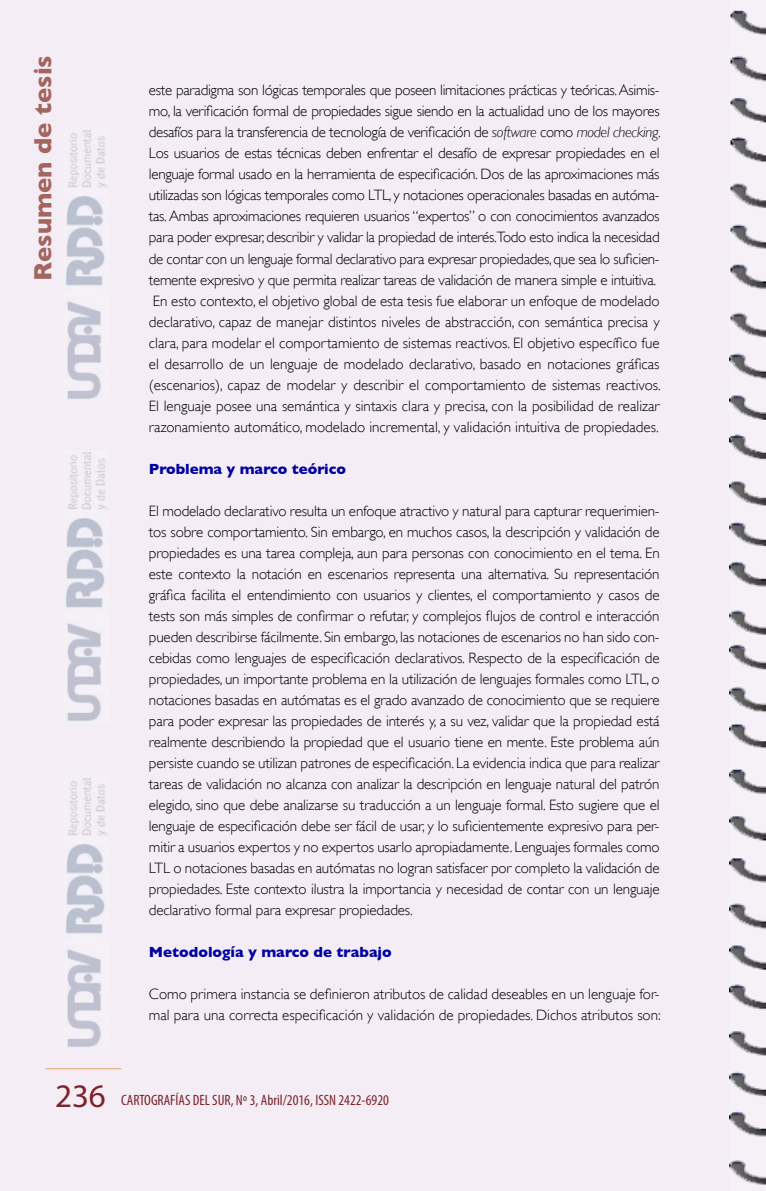
<style>
.page{position:relative;width:766px;height:1191px;background:#fff}
.page>*{position:absolute;margin:0;border:0;box-sizing:border-box;transform-origin:0 0}
.t1{font:33px "Myriad Pro";color:#7c232b}
.t2{font:700 25.5px "Gill Sans";color:#a3665f}
.t3{font:300 15px/21px "Gill Sans";letter-spacing:-.015em;color:#000}
.t4{font:condensed 15px "Myriad Pro";color:#7c232b}
.t5{font:700 15px "Gill Sans";color:#0000a2}
.s1{font-style:italic}
</style>
<div class="page">
<div style="left:0;top:0;width:765px;height:1191px;background:#f4edf6"></div>
<hr style="left:765px;top:0;width:1px;height:1191px;background:#f4edf6">
<hr style="left:45px;top:1068px;width:76px;height:1px;background:#e1a86c">
<img style="left:729px;top:10px;width:36px;height:1175px">
<img style="left:66px;top:130px;width:41px;height:269px">
<img style="left:66px;top:452px;width:41px;height:269px">
<img style="left:66px;top:778px;width:41px;height:269px">
<h2 class="t2" style="left:28px;top:281px;width:227px;rotate:-90deg">Resumen de tesis</h2>
<p class="t3" style="left:149px;top:80px;width:513px">este paradigma son lógicas temporales que poseen limitaciones prácticas y teóricas. Asimis&shy;mo, la verificación formal de propiedades sigue siendo en la actualidad uno de los mayores desafíos para la transferencia de tecnología de verificación de <span class="s1">software</span> como <span class="s1">model checking</span>.<br>Los usuarios de estas técnicas deben enfrentar el desafío de expresar propiedades en el lenguaje formal usado en la herramienta de especificación. Dos de las aproximaciones más utilizadas son lógicas temporales como LTL, y notaciones operacionales basadas en autóma&shy;tas. Ambas aproximaciones requieren usuarios “expertos” o con conocimientos avanzados para poder expresar, describir y validar la propiedad de interés.Todo esto indica la necesidad de contar con un lenguaje formal declarativo para expresar propiedades, que sea lo suficien&shy;temente expresivo y que permita realizar tareas de validación de manera simple e intuitiva.<br>En esto contexto, el objetivo global de esta tesis fue elaborar un enfoque de modelado declarativo, capaz de manejar distintos niveles de abstracción, con semántica precisa y clara, para modelar el comportamiento de sistemas reactivos. El objetivo específico fue el desarrollo de un lenguaje de modelado declarativo, basado en notaciones gráficas (escenarios), capaz de modelar y describir el comportamiento de sistemas reactivos.<br>El lenguaje posee una semántica y sintaxis clara y precisa, con la posibilidad de realizar razonamiento automático, modelado incremental, y validación intuitiva de propiedades.</p>
<p class="t5" style="left:149px;top:460px;width:199px">Problema y marco teórico</p>
<p class="t3" style="left:149px;top:500px;width:512px;text-align:justify">El modelado declarativo resulta un enfoque atractivo y natural para capturar requerimien&shy;tos sobre comportamiento. Sin embargo, en muchos casos, la descripción y validación de propiedades es una tarea compleja, aun para personas con conocimiento en el tema. En este contexto la notación en escenarios representa una alternativa. Su representación gráfica facilita el entendimiento con usuarios y clientes, el comportamiento y casos de tests son más simples de confirmar o refutar, y complejos flujos de control e interacción pueden describirse fácilmente. Sin embargo, las notaciones de escenarios no han sido con&shy;cebidas como lenguajes de especificación declarativos. Respecto de la especificación de propiedades, un importante problema en la utilización de lenguajes formales como LTL, o notaciones basadas en autómatas es el grado avanzado de conocimiento que se requiere para poder expresar las propiedades de interés y, a su vez, validar que la propiedad está realmente describiendo la propiedad que el usuario tiene en mente. Este problema aún persiste cuando se utilizan patrones de especificación. La evidencia indica que para realizar tareas de validación no alcanza con analizar la descripción en lenguaje natural del patrón elegido, sino que debe analizarse su traducción a un lenguaje formal. Esto sugiere que el lenguaje de especificación debe ser fácil de usar, y lo suficientemente expresivo para per&shy;mitir a usuarios expertos y no expertos usarlo apropiadamente. Lenguajes formales como LTL o notaciones basadas en autómatas no logran satisfacer por completo la validación de propiedades. Este contexto ilustra la importancia y necesidad de contar con un lenguaje declarativo formal para expresar propiedades.</p>
<p class="t5" style="left:149px;top:943px;width:244px">Metodología y marco de trabajo</p>
<p class="t3" style="left:149px;top:983px;width:513px">Como primera instancia se definieron atributos de calidad deseables en un lenguaje for&shy;mal para una correcta especificación y validación de propiedades. Dichos atributos son:</p>
<h1 class="t1" style="left:55px;top:1075px;width:52px">236</h1>
<p class="t4" style="left:121px;top:1091px;width:269px">CARTOGRAFÍAS DEL SUR, Nº 3, Abril/2016, ISSN 2422-6920</p>
</div>
